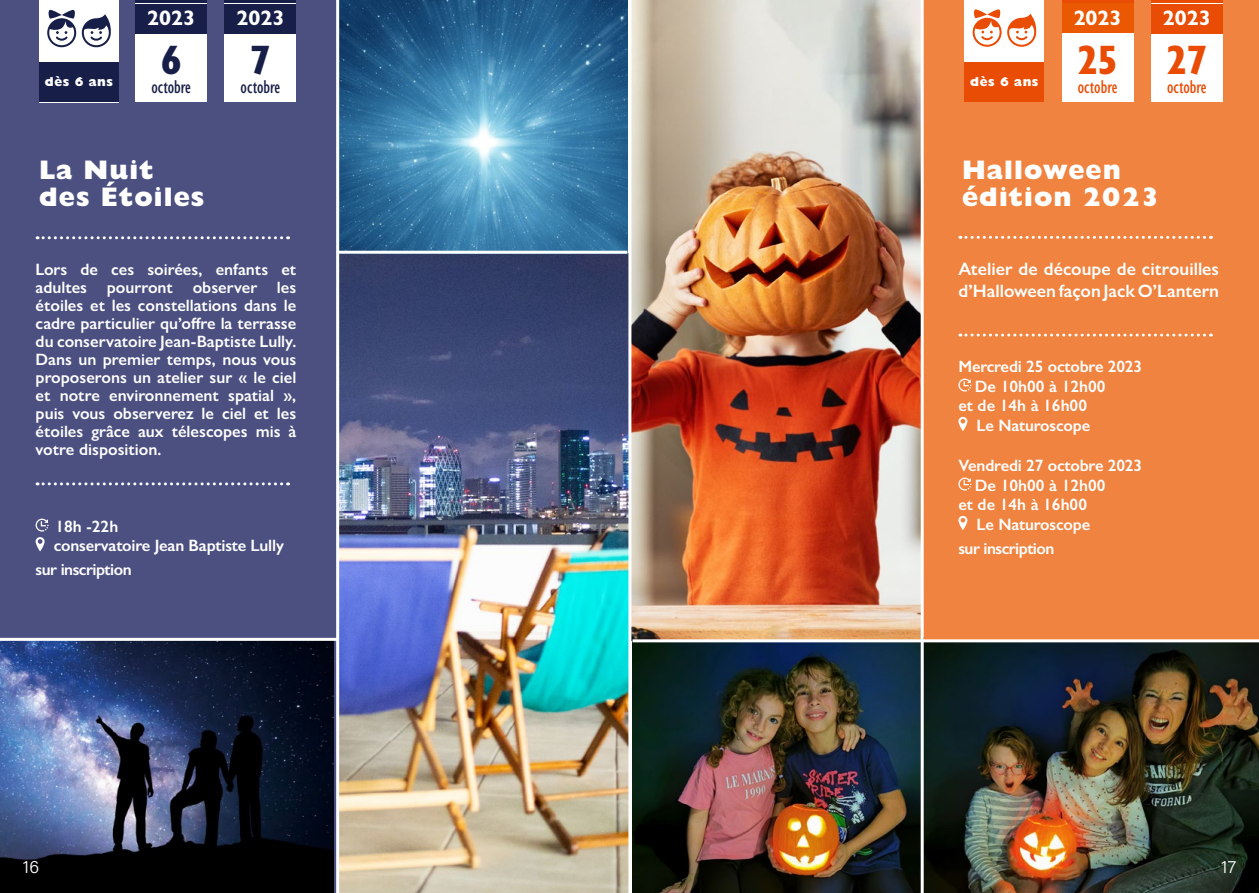
<style>
.page{position:relative;width:1259px;height:893px;background:#fff}
.page>*{position:absolute;margin:0;border:0;box-sizing:border-box;transform-origin:0 0}
.t1{font:800 27px/27px "Gill Sans Nova";letter-spacing:.04em;color:#fff}
.t2{font:700 21.15px "Gill Sans Nova";color:#fff}
.t3{font:500 condensed 19.2px "Gill Sans Nova";color:#e94c05}
.t4{font:500 condensed 19.2px "Gill Sans Nova";color:#171e47}
.t5{font:600 18px/21.6px "Gill Sans Nova";color:#fff}
.t6{font:300 18px "Acumin Pro";color:#fff}
.t7{font:600 16.5px/18px "Gill Sans Nova";color:#fff;text-align:justify}
.t8{font:600 16.5px/19.8px "Gill Sans";letter-spacing:-.01em;color:#fff}
.t9{font:600 16.5px "Gill Sans";letter-spacing:-.03em;color:#fff}
.t10{font:800 13.05px "Gill Sans Nova";letter-spacing:.04em;color:#fff}
</style>
<div class="page">
<div style="left:922px;top:0;width:337px;height:893px;background:#f0833f"></div>
<img style="left:923px;top:642px;width:336px;height:251px">
<img style="left:339px;top:254px;width:289px;height:639px">
<img style="left:339px;top:0;width:288px;height:251px">
<div style="left:0;top:0;width:336px;height:893px;background:#4c5080"></div>
<img style="left:632px;top:642px;width:288px;height:251px">
<div style="left:1061px;top:0;width:72px;height:6px;background:#e94c05"></div>
<svg style="left:1151px;top:0;width:71px;height:4px"></svg>
<svg style="left:135px;top:0;width:72px;height:4px"></svg>
<svg style="left:224px;top:0;width:72px;height:4px"></svg>
<div style="left:1061px;top:3px;width:72px;height:99px;background:#fff"></div>
<div style="left:1061px;top:3px;width:72px;height:30px;background:#ea5901"></div>
<div style="left:1151px;top:4px;width:71px;height:98px;background:#fff"></div>
<div style="left:1151px;top:4px;width:71px;height:29px;background:#e94c05"></div>
<div style="left:135px;top:4px;width:72px;height:98px;background:#fff"></div>
<div style="left:135px;top:4px;width:72px;height:29px;background:#171e47"></div>
<div style="left:224px;top:4px;width:72px;height:98px;background:#fff"></div>
<div style="left:224px;top:4px;width:72px;height:29px;background:#171e47"></div>
<img style="left:0;top:641px;width:333px;height:252px">
<hr style="left:0;top:638px;width:338px;height:3px;background:#fff">
<img style="left:631px;top:0;width:289px;height:641px">
<hr style="left:920px;top:0;width:3px;height:893px;background:#fff">
<svg style="left:960px;top:236px;width:251px;height:3px"></svg>
<svg style="left:37px;top:236px;width:252px;height:3px"></svg>
<svg style="left:960px;top:334px;width:251px;height:3px"></svg>
<svg style="left:37px;top:482px;width:252px;height:3px"></svg>
<svg style="left:958px;top:379px;width:13px;height:12px"></svg>
<svg style="left:958px;top:417px;width:9px;height:14px"></svg>
<svg style="left:958px;top:478px;width:13px;height:12px"></svg>
<svg style="left:958px;top:516px;width:9px;height:14px"></svg>
<svg style="left:36px;top:519px;width:13px;height:32px"></svg>
<div style="left:964px;top:0;width:80px;height:102px;background:#fff"></div>
<svg style="left:972px;top:9px;width:29px;height:38px"></svg>
<svg style="left:1007px;top:14px;width:29px;height:33px"></svg>
<div style="left:964px;top:62px;width:80px;height:40px;background:#e94c05"></div>
<div style="left:39px;top:0;width:80px;height:102px;background:#fff"></div>
<svg style="left:47px;top:9px;width:29px;height:38px"></svg>
<svg style="left:82px;top:14px;width:29px;height:33px"></svg>
<div style="left:39px;top:62px;width:80px;height:40px;background:#171e47"></div>
<hr style="left:632px;top:639px;width:627px;height:3px;background:#fff">
<p class="t2" style="left:147px;top:5px;width:49px">2023</p>
<p class="t4" style="left:151px;top:75px;width:41px"><sup>6</sup>octobre</p>
<p class="t2" style="left:236px;top:5px;width:49px">2023</p>
<p class="t4" style="left:241px;top:75px;width:41px"><sup>7</sup>octobre</p>
<p class="t10" style="left:45px;top:74px;width:70px">dès 6 ans</p>
<p class="t10" style="left:970px;top:73px;width:70px">dès 6 ans</p>
<p class="t2" style="left:1073px;top:4px;width:49px">2023</p>
<p class="t3" style="left:1077px;top:74px;width:42px"><sup>25</sup>octobre</p>
<p class="t2" style="left:1163px;top:5px;width:49px">2023</p>
<p class="t3" style="left:1166px;top:75px;width:42px"><sup>27</sup>octobre</p>
<h1 class="t1" style="left:39px;top:156px;width:167px">La Nuit des Étoiles</h1>
<p class="t7" style="left:36px;top:260px;width:262px">Lors de ces soirées, enfants et adultes pourront observer les étoiles et les constellations dans le cadre particulier qu’offre la terrasse du conservatoire Jean-Baptiste Lully.<br>Dans un premier temps, nous vous proposerons un atelier sur « le ciel et notre environnement spatial », puis vous observerez le ciel et les étoiles grâce aux télescopes mis à votre disposition.</p>
<p class="t8" style="left:54px;top:516px;width:232px">18h -22h<br>conservatoire Jean Baptiste Lully</p>
<p class="t9" style="left:36px;top:560px;width:98px">sur inscription</p>
<h1 class="t1" style="left:962px;top:156px;width:199px">Halloween édition 2023</h1>
<p class="t5" style="left:958px;top:258px;width:262px">Atelier de découpe de citrouilles d’Halloween façon Jack O’Lantern</p>
<p class="t8" style="left:958px;top:356px;width:185px">Mercredi 25 octobre 2023</p>
<p class="t8" style="left:975px;top:376px;width:132px">De 10h00 à 12h00</p>
<p class="t8" style="left:958px;top:396px;width:130px">et de 14h à 16h00</p>
<p class="t8" style="left:976px;top:415px;width:115px">Le Naturoscope</p>
<p class="t8" style="left:958px;top:455px;width:185px">Vendredi 27 octobre 2023</p>
<p class="t8" style="left:975px;top:475px;width:132px">De 10h00 à 12h00</p>
<p class="t8" style="left:958px;top:495px;width:130px">et de 14h à 16h00</p>
<p class="t8" style="left:976px;top:514px;width:115px">Le Naturoscope</p>
<p class="t9" style="left:958px;top:539px;width:98px">sur inscription</p>
<p class="t6" style="left:23px;top:855px;width:18px">16</p>
<p class="t6" style="left:1221px;top:855px;width:17px">17</p>
</div>
